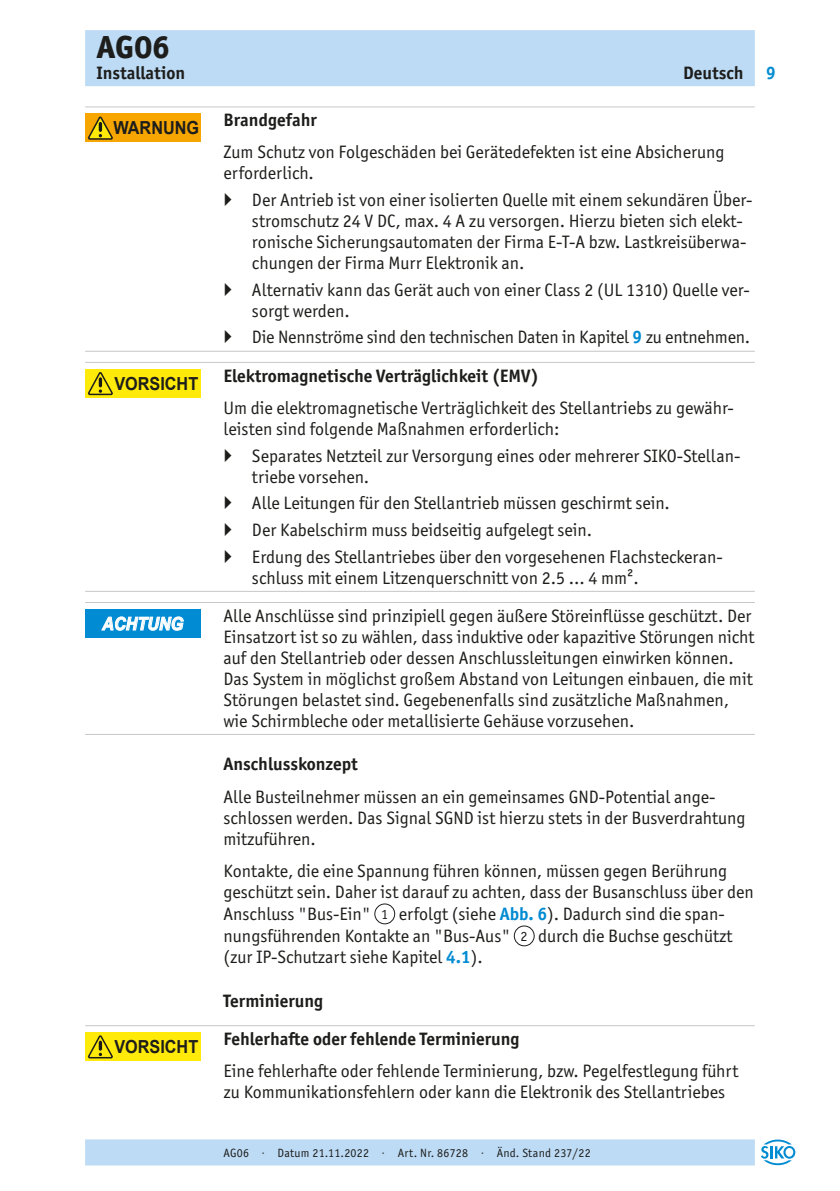
<style>
.page{position:relative;width:840px;height:1191px;background:#fff}
.page>*{position:absolute;margin:0;border:0;box-sizing:border-box;transform-origin:0 0}
.t1{font:800 32px "Officina Sans ITC Pro";color:#1d1d1b}
._03__Fliesstext_Lini{font:18px/21px "Officina Sans ITC Pro";color:#1d1d1b}
._03__Fliesstext{font:18px/21px "Officina Sans ITC Pro";color:#1d1d1b}
._02__Ueberschrift_Li{font:700 18px "Officina Sans ITC Pro";color:#1d1d1b}
._02__Ueberschrift{font:700 18px "Officina Sans ITC Pro";color:#1d1d1b}
.t2{font:700 18px "Arial";color:#1d1d1b;scale:.9 1}
.t3{font:italic 700 18px "Arial";color:#fff;scale:.9 1}
.t4{font:700 18px "Officina Sans ITC Pro";color:#008bd2}
._04__Zahl_Bildlegend{font:14px "Officina Sans ITC Pro";color:#1d1d1b}
.t5{font:12px "Officina Sans ITC Pro";letter-spacing:.02em;color:#1d1d1b}
.s1{font-weight:700;color:#008bd2}
</style>
<div class="page">
<div style="left:85px;top:30px;width:669px;height:56px;background:#bddbf5"></div>
<div style="left:85px;top:1139px;width:669px;height:26px;background:#bddbf5"></div>
<svg style="left:761px;top:1139px;width:33px;height:26px"></svg>
<hr style="left:85px;top:106px;width:669px;height:1px;background:#c7c7c6">
<hr style="left:85px;top:351px;width:669px;height:1px;background:#c7c7c6">
<hr style="left:85px;top:362px;width:669px;height:1px;background:#c7c7c6">
<hr style="left:85px;top:591px;width:669px;height:1px;background:#c7c7c6">
<hr style="left:85px;top:602px;width:669px;height:1px;background:#c7c7c6">
<hr style="left:85px;top:734px;width:669px;height:1px;background:#c7c7c6">
<hr style="left:85px;top:1025px;width:669px;height:1px;background:#c7c7c6">
<div style="left:374px;top:903px;width:21px;height:21px;border:1px solid #1d1d1b;border-radius:50%"></div>
<div style="left:513px;top:925px;width:21px;height:21px;border:1px solid #1d1d1b;border-radius:50%"></div>
<div style="left:85px;top:113px;width:116px;height:29px;background:#f7a600"></div>
<svg style="left:88px;top:116px;width:25px;height:24px"></svg>
<div style="left:85px;top:369px;width:116px;height:28px;background:#ffea0a"></div>
<svg style="left:87px;top:372px;width:26px;height:24px"></svg>
<div style="left:85px;top:609px;width:116px;height:28px;background:#008bd2"></div>
<svg style="left:102px;top:616px;width:81px;height:14px"></svg>
<div style="left:85px;top:1032px;width:116px;height:28px;background:#ffea0a"></div>
<svg style="left:87px;top:1035px;width:26px;height:24px"></svg>
<h1 class="t1" style="left:96px;top:26px;width:75px">AG06</h1>
<p class="_02__Ueberschrift_Li" style="left:96px;top:62px;width:90px">Installation</p>
<p class="_02__Ueberschrift_Li" style="left:682px;top:62px;width:62px">Deutsch</p>
<p class="t4" style="left:765px;top:62px;width:11px">9</p>
<p class="t2" style="left:113px;top:116px;width:97px">WARNUNG</p>
<p class="t2" style="left:114px;top:371px;width:95px">VORSICHT</p>
<p class="t3" style="left:102px;top:612px;width:92px">ACHTUNG</p>
<p class="t2" style="left:114px;top:1035px;width:95px">VORSICHT</p>
<p class="_02__Ueberschrift_Li" style="left:223px;top:109px;width:95px">Brandgefahr</p>
<p class="_03__Fliesstext" style="left:223px;top:142px;width:502px">Zum Schutz von Folgeschäden bei Gerätedefekten ist eine Absicherung erforderlich.</p>
<p class="_03__Fliesstext_Lini" style="left:252px;top:189px;width:501px">Der Antrieb ist von einer isolierten Quelle mit einem sekundären Über&shy;stromschutz 24 V DC, max. 4 A zu versorgen. Hierzu bieten sich elekt&shy;ronische Sicherungsautomaten der Firma E-T-A bzw. Lastkreisüberwa&shy;chungen der Firma Murr Elektronik an.</p>
<p class="_03__Fliesstext_Lini" style="left:252px;top:279px;width:499px">Alternativ kann das Gerät auch von einer Class 2 (UL 1310) Quelle ver&shy;sorgt werden.</p>
<p class="_03__Fliesstext_Lini" style="left:252px;top:327px;width:499px">Die Nennströme sind den technischen Daten in Kapitel <span class="s1">9</span> zu entnehmen.</p>
<p class="_02__Ueberschrift_Li" style="left:223px;top:364px;width:317px">Elektromagnetische Verträglichkeit (EMV)</p>
<p class="_03__Fliesstext" style="left:223px;top:397px;width:511px">Um die elektromagnetische Verträglichkeit des Stellantriebs zu gewähr&shy;leisten sind folgende Maßnahmen erforderlich:</p>
<p class="_03__Fliesstext_Lini" style="left:252px;top:445px;width:489px">Separates Netzteil zur Versorgung eines oder mehrerer SIKO-Stellan&shy;triebe vorsehen.</p>
<p class="_03__Fliesstext_Lini" style="left:252px;top:492px;width:419px">Alle Leitungen für den Stellantrieb müssen geschirmt sein.</p>
<p class="_03__Fliesstext_Lini" style="left:252px;top:519px;width:341px">Der Kabelschirm muss beidseitig aufgelegt sein.</p>
<p class="_03__Fliesstext_Lini" style="left:252px;top:546px;width:472px">Erdung des Stellantriebes über den vorgesehenen Flachsteckeran&shy;schluss mit einem Litzenquerschnitt von 2.5 ... 4 mm².</p>
<p class="_03__Fliesstext_Lini" style="left:223px;top:605px;width:532px">Alle Anschlüsse sind prinzipiell gegen äußere Störeinflüsse geschützt. Der Einsatzort ist so zu wählen, dass induktive oder kapazitive Störungen nicht auf den Stellantrieb oder dessen Anschlussleitungen einwirken können.<br>Das System in möglichst großem Abstand von Leitungen einbauen, die mit Störungen belastet sind. Gegebenenfalls sind zusätzliche Maßnahmen, wie Schirmbleche oder metallisierte Gehäuse vorzusehen.</p>
<p class="_02__Ueberschrift" style="left:223px;top:753px;width:136px">Anschlusskonzept</p>
<p class="_03__Fliesstext" style="left:223px;top:786px;width:523px">Alle Busteilnehmer müssen an ein gemeinsames GND-Potential ange&shy;schlossen werden. Das Signal SGND ist hierzu stets in der Busverdrahtung mitzuführen.</p>
<p class="_03__Fliesstext" style="left:223px;top:860px;width:531px;line-height:21.6px">Kontakte, die eine Spannung führen können, müssen gegen Berührung geschützt sein. Daher ist darauf zu achten, dass der Busanschluss über den<br>Anschluss "Bus-Ein"</p>
<p class="_03__Fliesstext" style="left:223px;top:903px;width:502px;line-height:22px;text-indent:175px">erfolgt (siehe <span class="s1">Abb. 6</span>). Dadurch sind die span&shy;nungsführenden Kontakte an "Bus-Aus"</p>
<p class="_04__Zahl_Bildlegend" style="left:381px;top:906px;width:8px">1</p>
<p class="_04__Zahl_Bildlegend" style="left:520px;top:928px;width:8px">2</p>
<p class="_03__Fliesstext" style="left:538px;top:925px;width:195px">durch die Buchse geschützt</p>
<p class="_03__Fliesstext" style="left:223px;top:946px;width:260px">(zur IP-Schutzart siehe Kapitel <span class="s1">4.1</span>).</p>
<p class="_02__Ueberschrift" style="left:223px;top:989px;width:101px">Terminierung</p>
<p class="_02__Ueberschrift_Li" style="left:223px;top:1027px;width:297px">Fehlerhafte oder fehlende Terminierung</p>
<p class="_03__Fliesstext" style="left:223px;top:1060px;width:516px">Eine fehlerhafte oder fehlende Terminierung, bzw. Pegelfestlegung führt zu Kommunikationsfehlern oder kann die Elektronik des Stellantriebes</p>
<p class="t5" style="left:223px;top:1145px;width:368px">AG06 · Datum 21.11.2022 · Art. Nr. 86728 · Änd. Stand 237/22</p>
</div>
